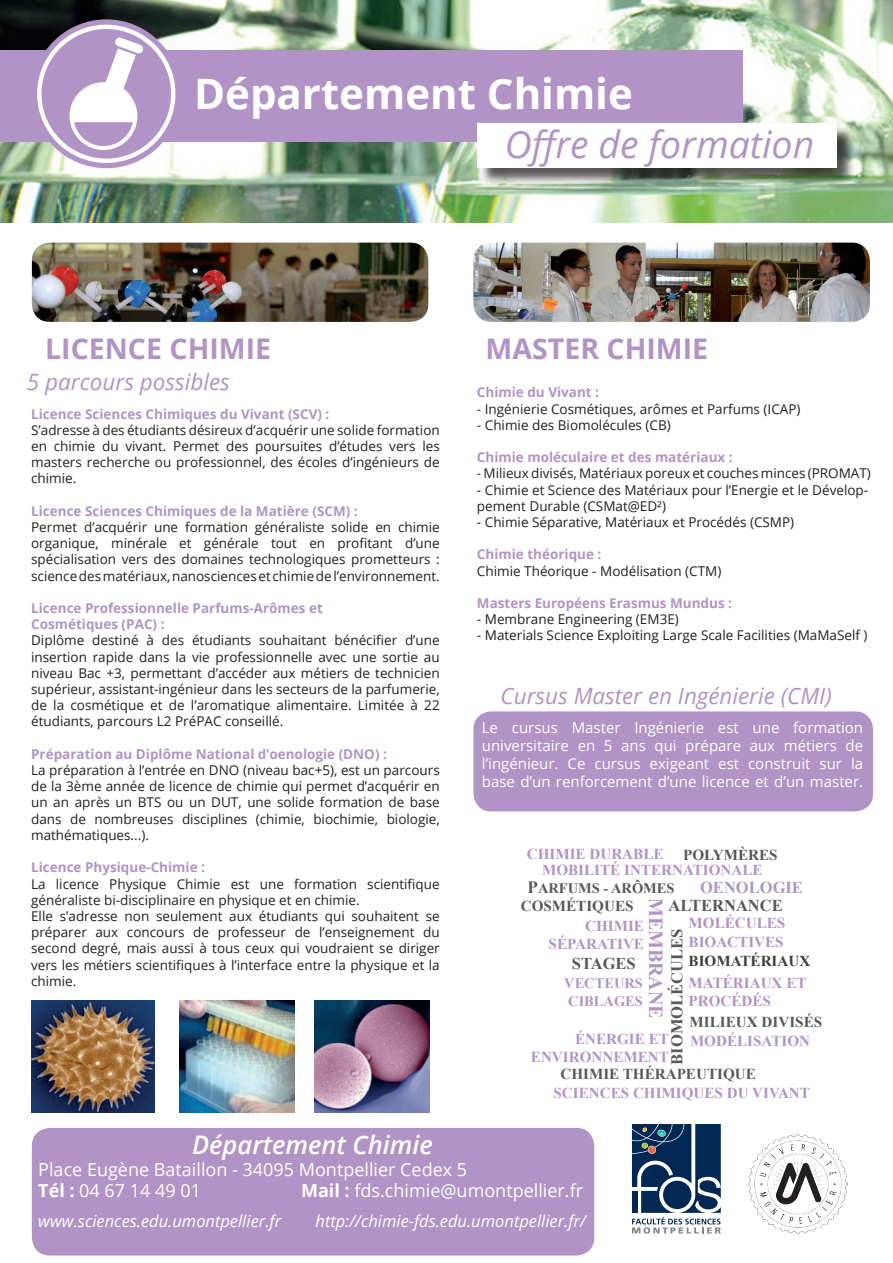
<style>
.page{position:relative;width:893px;height:1263px;background:#fff}
.page>*{position:absolute;margin:0;border:0;box-sizing:border-box;transform-origin:0 0}
.t1{font:700 42px "Open Sans";color:#fff}
.t2{font:italic 37.5px "Open Sans";color:#b194c5}
.t3{font:700 28.5px "Open Sans";color:#b194c5}
.t4{font:italic 600 25.5px "Open Sans";color:#fff}
.t5{font:italic 22.5px "Open Sans";color:#b194c5}
.t6{font:700 19.95px "Times New Roman";color:#b194c5}
.t7{font:18px "Open Sans";color:#fff}
.t8{font:italic 16.5px "Open Sans";color:#fff}
.t9{font:700 16.5px "Times New Roman";color:#57585a}
.t10{font:700 16.5px "Times New Roman";color:#b194c5}
.t11{font:700 15.15px/18.1px "Times New Roman";color:#b194c5}
.t12{font:700 15.15px "Times New Roman";color:#57585a}
.t13{font:700 15.15px "Times New Roman";color:#3e3e3f}
.t14{font:15px/18px "Open Sans";color:#fff;text-align:justify}
.t15{font:700 14.4px "Times New Roman";color:#b194c5}
.t16{font:700 14.4px "Times New Roman";color:#57585a}
.t17{font:13.5px/16.2px "Open Sans";color:#231f20;text-align:justify}
.Style_de_paragraphe{font:700 13.5px "Open Sans";color:#b194c5}
.s1{font-size:17.25px}
.s2{font-weight:700}
</style>
<div class="page">
<div style="left:32px;top:1128px;width:562px;height:127px;background:#b194c5;border-radius:18px"></div>
<img style="left:0;top:0;width:893px;height:223px">
<div style="left:0;top:50px;width:742px;height:91px;background:#b194c5"></div>
<div style="left:479px;top:125px;width:377px;height:62px;background:#231f20;opacity:.75"></div>
<div style="left:477px;top:123px;width:360px;height:45px;background:#fff"></div>
<img style="left:32px;top:243px;width:396px;height:79px">
<img style="left:473px;top:243px;width:397px;height:79px">
<div style="left:473px;top:711px;width:400px;height:100px;background:#b194c5;border-radius:18px"></div>
<div style="left:32px;top:19px;width:149px;height:149px;background:#b194c5;border-radius:50%"></div>
<svg style="left:37px;top:25px;width:138px;height:138px"></svg>
<img style="left:32px;top:1000px;width:122px;height:113px">
<img style="left:180px;top:1000px;width:114px;height:113px">
<img style="left:315px;top:1000px;width:114px;height:113px">
<img style="left:748px;top:1135px;width:99px;height:98px">
<svg style="left:632px;top:1124px;width:89px;height:109px"></svg>
<p class="t1" style="left:194px;top:64px;width:440px">Département Chimie</p>
<p class="t2" style="left:505px;top:118px;width:311px">Offre de formation</p>
<p class="t3" style="left:45px;top:329px;width:228px">LICENCE CHIMIE</p>
<p class="t3" style="left:486px;top:329px;width:224px">MASTER CHIMIE</p>
<p class="t5" style="left:27px;top:367px;width:204px">5 parcours possibles</p>
<p class="Style_de_paragraphe" style="left:31px;top:404px;width:300px">Licence Sciences Chimiques du Vivant (SCV) :</p>
<p class="t17" style="left:31px;top:421px;width:410px">S’adresse à des étudiants désireux d’acquérir une solide formation en chimie du vivant. Permet des poursuites d’études vers les masters recherche ou professionnel, des écoles d’ingénieurs de chimie.</p>
<p class="Style_de_paragraphe" style="left:31px;top:501px;width:328px">Licence Sciences Chimiques de la Matière (SCM) :</p>
<p class="t17" style="left:31px;top:519px;width:410px">Permet d’acquérir une formation généraliste solide en chimie organique, minérale et générale tout en profitant d’une spécialisation vers des domaines technologiques prometteurs : science des matériaux, nanosciences et chimie de l’environnement.</p>
<p class="Style_de_paragraphe" style="left:31px;top:599px;width:293px">Licence Professionnelle Parfums-Arômes et</p>
<p class="Style_de_paragraphe" style="left:31px;top:615px;width:135px">Cosmétiques (PAC) :</p>
<p class="t17" style="left:31px;top:632px;width:410px">Diplôme destiné à des étudiants souhaitant bénécifier d’une insertion rapide dans la vie professionnelle avec une sortie au niveau Bac +3, permettant d’accéder aux métiers de technicien supérieur, assistant-ingénieur dans les secteurs de la parfumerie, de la cosmétique et de l’aromatique alimentaire. Limitée à 22 étudiants, parcours L2 PréPAC conseillé.</p>
<p class="Style_de_paragraphe" style="left:31px;top:744px;width:357px">Préparation au Diplôme National d’oenologie (DNO) :</p>
<p class="t17" style="left:31px;top:762px;width:410px">La préparation à l’entrée en DNO (niveau bac+5), est un parcours de la 3ème année de licence de chimie qui permet d’acquérir en un an après un BTS ou un DUT, une solide formation de base dans de nombreuses disciplines (chimie, biochimie, biologie, mathématiques...).</p>
<p class="Style_de_paragraphe" style="left:31px;top:858px;width:175px">Licence Physique-Chimie :</p>
<p class="t17" style="left:31px;top:875px;width:410px">La licence Physique Chimie est une formation scientifique généraliste bi-disciplinaire en physique et en chimie.</p>
<p class="t17" style="left:31px;top:907px;width:410px">Elle s’adresse non seulement aux étudiants qui souhaitent se préparer aux concours de professeur de l’enseignement du second degré, mais aussi à tous ceux qui voudraient se diriger vers les métiers scientifiques à l’interface entre la physique et la chimie.</p>
<p class="Style_de_paragraphe" style="left:477px;top:383px;width:124px">Chimie du Vivant :</p>
<p class="t17" style="left:477px;top:400px;width:325px">- Ingénierie Cosmétiques, arômes et Parfums (ICAP)</p>
<p class="t17" style="left:477px;top:416px;width:195px">- Chimie des Biomolécules (CB)</p>
<p class="Style_de_paragraphe" style="left:477px;top:448px;width:257px">Chimie moléculaire et des matériaux :</p>
<p class="t17" style="left:477px;top:465px;width:395px">- Milieux divisés, Matériaux poreux et couches minces (PROMAT)</p>
<p class="t17" style="left:477px;top:481px;width:393px">- Chimie et Science des Matériaux pour l’Energie et le Dévelop&shy;pement Durable (CSMat@ED²)</p>
<p class="t17" style="left:477px;top:514px;width:319px">- Chimie Séparative, Matériaux et Procédés (CSMP)</p>
<p class="Style_de_paragraphe" style="left:477px;top:545px;width:126px">Chimie théorique :</p>
<p class="t17" style="left:477px;top:562px;width:246px">Chimie Théorique - Modélisation (CTM)</p>
<p class="Style_de_paragraphe" style="left:477px;top:593px;width:257px">Masters Européens Erasmus Mundus :</p>
<p class="t17" style="left:477px;top:611px;width:203px">- Membrane Engineering (EM3E)</p>
<p class="t17" style="left:477px;top:627px;width:392px">- Materials Science Exploiting Large Scale Facilities (MaMaSelf )</p>
<p class="t5" style="left:501px;top:680px;width:333px">Cursus Master en Ingénierie (CMI)</p>
<p class="t14" style="left:482px;top:718px;width:383px">Le cursus Master Ingénierie est une formation universitaire en 5 ans qui prépare aux métiers de l’ingénieur. Ce cursus exigeant est construit sur la base d’un renforcement d’une licence et d’un master.</p>
<p class="t12" style="left:683px;top:844px;width:96px">POLYMÈRES</p>
<p class="t11" style="left:527px;top:845px;width:138px">CHIMIE DURABLE</p>
<p class="t11" style="left:542px;top:860px;width:222px">MOBILITÉ INTERNATIONALE</p>
<p class="t9" style="left:669px;top:893px;width:116px">ALTERNANCE</p>
<p class="t16" style="left:528px;top:878px;width:149px"><span class="s1">P</span>ARFUMS - ARÔMES</p>
<p class="t10" style="left:700px;top:876px;width:104px">OENOLOGIE</p>
<p class="t12" style="left:521px;top:895px;width:114px">COSMÉTIQUES</p>
<p class="t11" style="left:585px;top:916px;width:60px">CHIMIE</p>
<p class="t11" style="left:549px;top:934px;width:97px">SÉPARATIVE</p>
<p class="t15" style="left:564px;top:973px;width:80px">VECTEURS</p>
<p class="t15" style="left:568px;top:991px;width:76px">CIBLAGES</p>
<p class="t6" style="left:670px;top:898px;width:122px;rotate:90deg">MEMBRANE</p>
<p class="t11" style="left:689px;top:913px;width:98px">MOLÉCULES</p>
<p class="t11" style="left:689px;top:933px;width:97px">BIOACTIVES</p>
<p class="t13" style="left:689px;top:950px;width:123px">BIOMATÉRIAUX</p>
<p class="t9" style="left:665px;top:1065px;width:137px;rotate:-90deg">BIOMOLÉCULES</p>
<p class="t9" style="left:572px;top:952px;width:65px">STAGES</p>
<p class="t11" style="left:689px;top:974px;width:119px">MATÉRIAUX ET<br>PROCÉDÉS</p>
<p class="t11" style="left:690px;top:1032px;width:122px">MODÉLISATION</p>
<p class="t12" style="left:690px;top:1011px;width:134px">MILIEUX DIVISÉS</p>
<p class="t11" style="left:575px;top:1029px;width:95px">ÉNERGIE ET</p>
<p class="t11" style="left:531px;top:1048px;width:140px">ENVIRONNEMENT</p>
<p class="t12" style="left:560px;top:1064px;width:197px">CHIMIE THÉRAPEUTIQUE</p>
<p class="t11" style="left:553px;top:1084px;width:258px">SCIENCES CHIMIQUES DU VIVANT</p>
<p class="t4" style="left:192px;top:1127px;width:242px">Département Chimie</p>
<p class="t7" style="left:38px;top:1157px;width:430px">Place Eugène Bataillon - 34095 Montpellier Cedex 5</p>
<p class="t7" style="left:38px;top:1178px;width:164px"><span class="s2">Tél :</span> 04 67 14 49 01</p>
<p class="t7" style="left:301px;top:1178px;width:284px"><span class="s2">Mail :</span> fds.chimie@umontpellier.fr</p>
<p class="t8" style="left:38px;top:1210px;width:244px">www.sciences.edu.umontpellier.fr</p>
<p class="t8" style="left:316px;top:1210px;width:272px">http://chimie-fds.edu.umontpellier.fr/</p>
</div>
